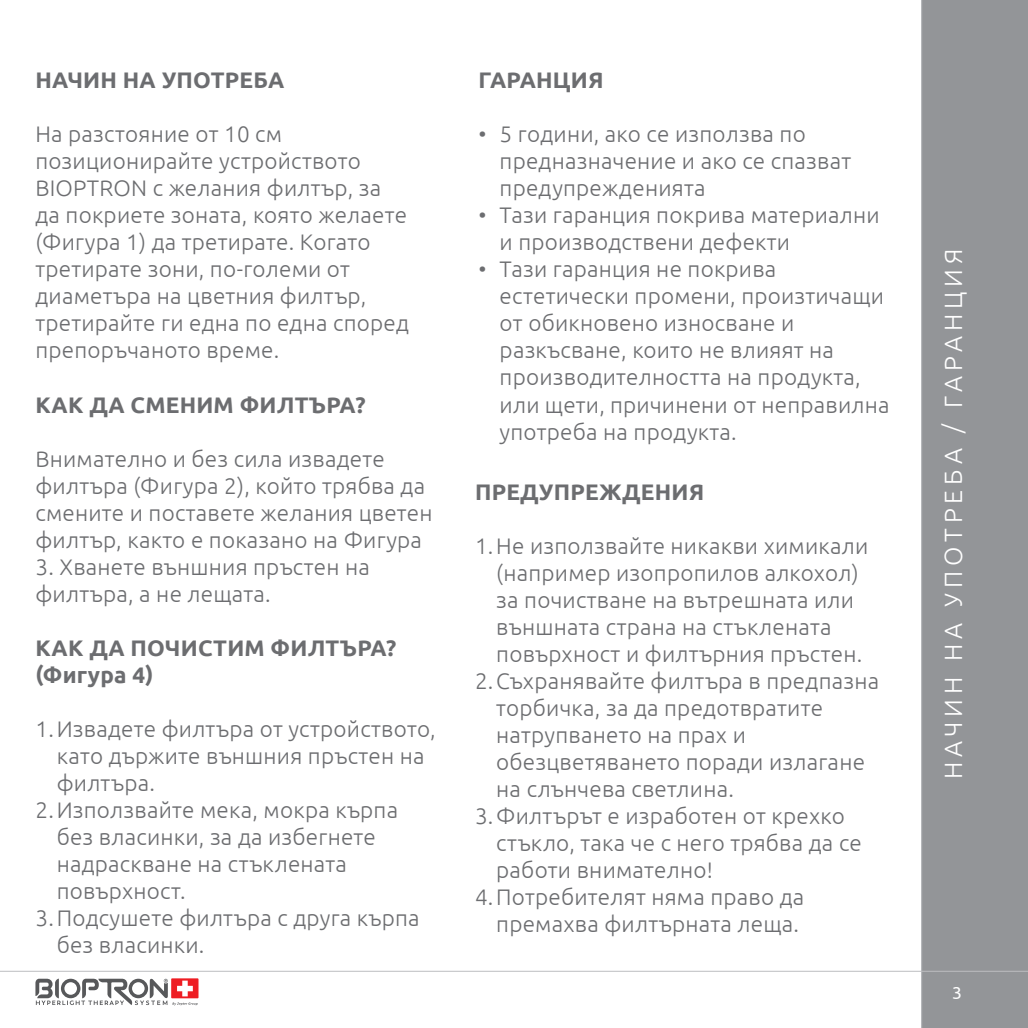
<style>
.page{position:relative;width:1028px;height:1028px;background:#fff}
.page>*{position:absolute;margin:0;border:0;box-sizing:border-box;transform-origin:0 0}
.t1{font:300 25px "Ubuntu";letter-spacing:.2em;color:#fff}
.t2{font:300 22.5px/27px "Ubuntu";letter-spacing:.01em;color:#6c6d70}
.t3{font:700 22.5px/27px "Ubuntu";letter-spacing:.01em;color:#6c6d70}
.t4{font:17.5px "Ubuntu";color:#fff}
</style>
<div class="page">
<svg style="left:35px;top:978px;width:163px;height:27px"></svg>
<div style="left:921px;top:0;width:107px;height:1028px;background:#939598"></div>
<hr style="left:921px;top:0;width:1px;height:1028px;background:#bcbdc0">
<hr style="left:0;top:970px;width:1028px;height:1px;background:#bcbdc0">
<p class="t3" style="left:35px;top:66px;width:250px">НАЧИН НА УПОТРЕБА</p>
<p class="t2" style="left:35px;top:120px;width:375px">На разстояние от 10 см позиционирайте устройството<br>BIOPTRON с желания филтър, за да покриете зоната, която желаете (Фигура 1) да третирате. Когато третирате зони, по-големи от диаметъра на цветния филтър, третирайте ги една по една според препоръчаното време.</p>
<p class="t3" style="left:35px;top:390px;width:331px">КАК ДА СМЕНИМ ФИЛТЪРА?</p>
<p class="t2" style="left:35px;top:444px;width:399px">Внимателно и без сила извадете филтъра (Фигура 2), който трябва да смените и поставете желания цветен филтър, както е показано на Фигура</p>
<p class="t2" style="left:35px;top:552px;width:336px">3. Хванете външния пръстен на филтъра, а не лещата.</p>
<p class="t3" style="left:35px;top:633px;width:362px">КАК ДА ПОЧИСТИМ ФИЛТЪРА? (Фигура 4)</p>
<p class="t2" style="left:35px;top:714px;width:402px">1.Извадете филтъра от устройството,</p>
<p class="t2" style="left:57px;top:741px;width:369px">като държите външния пръстен на</p>
<p class="t2" style="left:57px;top:768px;width:100px">филтъра.</p>
<p class="t2" style="left:35px;top:795px;width:364px">2.Използвайте мека, мокра кърпа</p>
<p class="t2" style="left:57px;top:822px;width:321px">без власинки, за да избегнете</p>
<p class="t2" style="left:57px;top:849px;width:292px">надраскване на стъклената</p>
<p class="t2" style="left:57px;top:876px;width:130px">повърхност.</p>
<p class="t2" style="left:35px;top:903px;width:386px">3.Подсушете филтъра с друга кърпа</p>
<p class="t2" style="left:57px;top:930px;width:149px">без власинки.</p>
<p class="t3" style="left:478px;top:66px;width:127px">ГАРАНЦИЯ</p>
<p class="t2" style="left:499px;top:120px;width:353px;text-indent:-21px">• 5 години, ако се използва по предназначение и ако се спазват предупрежденията</p>
<p class="t2" style="left:499px;top:201px;width:381px;text-indent:-21px">• Тази гаранция покрива материални и производствени дефекти</p>
<p class="t2" style="left:499px;top:255px;width:391px;text-indent:-21px">• Тази гаранция не покрива естетически промени, произтичащи от обикновено износване и разкъсване, които не влияят на производителността на продукта, или щети, причинени от неправилна употреба на продукта.</p>
<p class="t3" style="left:475px;top:478px;width:231px">ПРЕДУПРЕЖДЕНИЯ</p>
<p class="t2" style="left:475px;top:531px;width:395px">1.Не използвайте никакви химикали</p>
<p class="t2" style="left:496px;top:558px;width:364px">(например изопропилов алкохол)</p>
<p class="t2" style="left:496px;top:585px;width:359px">за почистване на вътрешната или</p>
<p class="t2" style="left:496px;top:612px;width:337px">външната страна на стъклената</p>
<p class="t2" style="left:496px;top:639px;width:367px">повърхност и филтърния пръстен.</p>
<p class="t2" style="left:475px;top:666px;width:406px">2.Съхранявайте филтъра в предпазна</p>
<p class="t2" style="left:496px;top:693px;width:328px">торбичка, за да предотвратите</p>
<p class="t2" style="left:496px;top:720px;width:251px">натрупването на прах и</p>
<p class="t2" style="left:496px;top:747px;width:370px">обезцветяването поради излагане</p>
<p class="t2" style="left:496px;top:774px;width:239px">на слънчева светлина.</p>
<p class="t2" style="left:475px;top:801px;width:371px">3.Филтърът е изработен от крехко</p>
<p class="t2" style="left:496px;top:828px;width:367px">стъкло, така че с него трябва да се</p>
<p class="t2" style="left:496px;top:855px;width:218px">работи внимателно!</p>
<p class="t2" style="left:475px;top:882px;width:331px">4.Потребителят няма право да</p>
<p class="t2" style="left:496px;top:909px;width:304px">премахва филтърната леща.</p>
<p class="t1" style="left:938px;top:779px;width:532px;rotate:-90deg">НАЧИН НА УПОТРЕБА / ГАРАНЦИЯ</p>
<p class="t4" style="left:952px;top:982px;width:11px">3</p>
</div>
